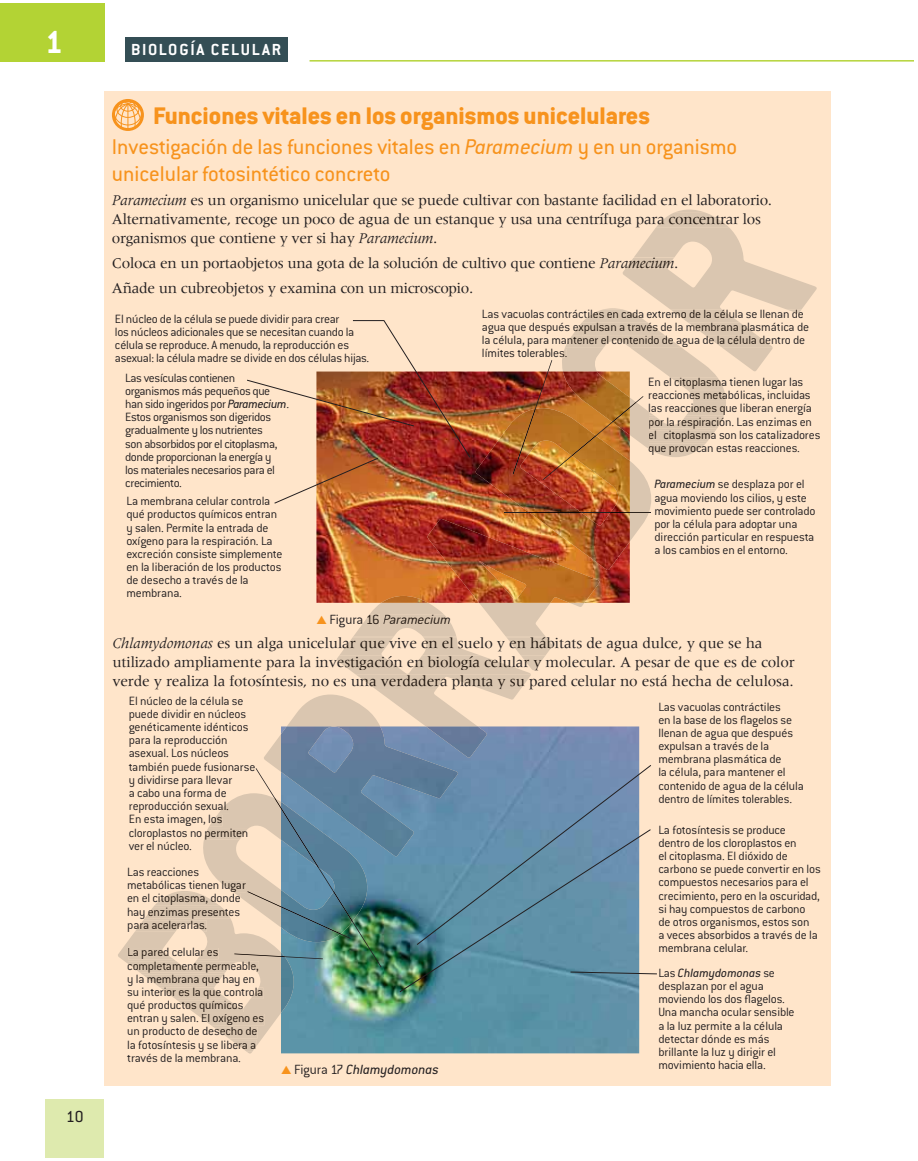
<style>
.page{position:relative;width:918px;height:1161px;background:#fff}
.page>*{position:absolute;margin:0;border:0;box-sizing:border-box;transform-origin:0 0}
.t1{font:700 35.1px "Conduit ITC Std";color:#fff}
.t2{font:800 26.4px "Conduit ITC Std";color:#f7931d}
.t3{font:23.4px/26.4px "Conduit ITC Std";color:#f7931d}
.t4{font:700 17.55px "Conduit ITC Std";letter-spacing:.1em;color:#fff}
.t5{font:17.55px "Conduit ITC Std";color:#231f20}
.t6{font:15.45px/19px "Meridien LT Std";letter-spacing:-.02em;color:#231f20}
.t7{font:italic 14.7px "Conduit ITC Std";color:#231f20}
.t8{font:italic 300 14.7px "Conduit ITC Std";color:#211710}
.t9{font:300 13.2px/13.2px "Conduit ITC Std";letter-spacing:-.015em;color:#231f20}
.t10{font:300 13.2px/13.2px "Conduit ITC Std";letter-spacing:-.015em;color:#211710}
.t11{font:300 13.2px/13.2px "Conduit ITC Std";letter-spacing:-.035em;color:#231f20}
.s1{font-style:italic}
.s2{color:#211710}
.s3{font-style:italic;color:#211710}
.s4{color:#231f20}
.s5{font-weight:400;font-style:italic}
.s6{color:#f7931d}
.s7{font-style:normal;color:#231f20}
.s8{font-style:normal}
.s9{font-weight:300;font-style:normal}
</style>
<div class="page">
<div style="left:104px;top:623px;width:727px;height:462px;background:#ffe5ca"></div>
<div style="left:104px;top:91px;width:727px;height:547px;background:#ffe5ca"></div>
<div style="left:112px;top:99px;width:32px;height:32px;border:3px solid #f7931d;border-radius:50%"></div>
<div style="left:113px;top:100px;width:30px;height:30px;border:1px solid #f7931d;border-radius:50%"></div>
<svg style="left:113px;top:101px;width:30px;height:28px"></svg>
<img style="left:316px;top:372px;width:314px;height:231px">
<img style="left:247px;top:320px;width:224px;height:184px">
<div style="left:46px;top:1100px;width:58px;height:58px;background:#deeaae"></div>
<div style="left:0;top:3px;width:104px;height:59px;background:#b3d334"></div>
<hr style="left:310px;top:60px;width:604px;height:2px;background:#b3d334">
<div style="left:125px;top:37px;width:162px;height:25px;background:#344e55"></div>
<img style="left:381px;top:596px;width:46px;height:7px">
<img style="left:427px;top:519px;width:173px;height:84px">
<img style="left:475px;top:408px;width:155px;height:162px">
<svg style="left:513px;top:210px;width:304px;height:332px"></svg>
<svg style="left:118px;top:603px;width:539px;height:451px"></svg>
<h1 class="t1" style="left:45px;top:29px;width:19px">1</h1>
<h3 class="t4" style="left:131px;top:43px;width:152px">BIOLOGÍA CELULAR</h3>
<h2 class="t2" style="left:153px;top:106px;width:498px">Funciones vitales en los organismos unicelulares</h2>
<h3 class="t3" style="left:112px;top:136px;width:627px">Investigación de las funciones vitales en <span class="s1">Paramecium</span> y en un organismo unicelular fotosintético concreto</h3>
<p class="t6" style="left:112px;top:191px;width:662px"><span class="s1">Paramecium</span> es un organismo unicelular que se puede cultivar con bastante facilidad en el laboratorio.<br>Alternativamente, recoge un poco de agua de un estanque y usa una centrífuga pa<span class="s2">ra concentra</span>r los organismos que contiene y ver si hay <span class="s1">Paramecium</span>.</p>
<p class="t6" style="left:112px;top:251px;width:568px;line-height:25.2px">Coloca en un portaobjetos una gota de la solución de cultivo que contiene <span class="s1">Par</span><span class="s3">amecium</span>.<br>Añade un cubreobjetos y examina con un microscopio.</p>
<p class="t9" style="left:115px;top:313px;width:256px">El núcleo de la célula se puede dividir para crear<br>los núcleos adicionales que se necesitan cuando la célula se reproduce. A menudo, la reproducción es asexual: la célula madre se divide en dos células hijas.</p>
<p class="t10" style="left:482px;top:308px;width:329px"><span class="s4">Las vacuolas contrác</span>tiles en cada <span class="s4">extr</span>emo de la célula se llenan de <span class="s4">agua que después</span> expulsan a través d<span class="s4">e la</span> membrana pla<span class="s4">smática de la célula, para m</span>antener el contenido de a<span class="s4">gua</span> de la célula den<span class="s4">tro de límites tolerable</span>s.</p>
<p class="t11" style="left:125px;top:372px;width:165px">Las vesículas contienen organismos más pequeños que han sido ingeridos por <span class="s5">Paramecium</span>.<br>Estos organismos son digeridos gradualmente y los nutrientes<br>son absorbidos por el citoplasma, donde proporcionan la energía y<br>los materiales necesarios para el crecimiento.</p>
<p class="t9" style="left:648px;top:377px;width:174px">En e<span class="s2">l citoplasma</span> tienen lugar las reaccio<span class="s2">nes meta</span>bólicas, incluidas <span class="s2">las reacciones q</span>ue liberan energía <span class="s2">por la respiració</span>n. Las enzimas en <span class="s2">el citoplasma</span> son los catalizadores <span class="s2">que provoca</span>n estas reacciones.</p>
<p class="t9" style="left:654px;top:479px;width:163px"><span class="s5">Paramecium</span> se desplaza por el agua moviendo los cilios, y este movimiento puede ser controlado por la célula para adoptar una dirección particular en respuesta a los cambios en el entorno.</p>
<p class="t9" style="left:127px;top:496px;width:158px">La membrana celular controla qué productos químicos entran y salen. Permite la entrada de oxígeno para la respiración. La excreción consiste simplemente en la liberación de los productos de desecho a través de la membrana.</p>
<p class="t8" style="left:316px;top:614px;width:138px"><span class="s6">▲</span> <span class="s7">Fi gu r</span><span class="s8">a 16</span> Paramecium</p>
<p class="t6" style="left:112px;top:634px;width:684px"><span class="s1">Chlamydomonas</span> es un alga unicelul<span class="s2">ar que v</span>ive <span class="s2">en el su</span>elo y <span class="s2">en háb</span>itats de agua dulce, y que se ha utilizado ampliamente para la in<span class="s2">vestigación en biología celular y</span> molecular. A pesar de que es de color verde y realiza la fotosíntesis, no es <span class="s2">una verdadera planta y su p</span>ared celular no está hecha de celulosa.</p>
<h3 class="t5" style="left:66px;top:1110px;width:19px">10</h3>
<p class="t9" style="left:129px;top:695px;width:128px">El núcleo de la célula se puede dividir en núcleos genéticamente idénticos para la reproducción asexual. Los núcleos también puede fusionarse y dividirse para llevar<br>a cabo una forma de reproducción sexu<span class="s2">al.<br></span>En esta imagen, <span class="s2">los </span>cloroplastos no <span class="s2">permiten </span>ver el núcleo.</p>
<p class="t10" style="left:127px;top:867px;width:120px"><span class="s4">Las reacciones metabólicas tienen</span> lugar <span class="s4">en el</span> citoplasma, do<span class="s4">nd</span>e <span class="s4">ha</span>y enzimas presente<span class="s4">s p</span>ara acelerarlas.</p>
<p class="t10" style="left:127px;top:947px;width:133px">La pared celular es completamente permeable,</p>
<p class="t9" style="left:127px;top:973px;width:139px">y l<span class="s2">a membrana que h</span>ay en su inte<span class="s2">rior es la que controla </span>qué produ<span class="s2">ctos químicos </span>entran y salen<span class="s2">. El oxígeno es </span>un producto de de<span class="s2">secho de </span>la fotosíntesis y se li<span class="s2">bera a </span>través de la membrana.</p>
<p class="t7" style="left:294px;top:1064px;width:146px"><span class="s9">Figura 17</span> Chlamydomonas</p>
<p class="t9" style="left:658px;top:701px;width:147px">Las vacuolas contráctiles<br>en la base de los flagelos se llenan de agua que después expulsan a través de la membrana plasmática de<br>la célula, para mantener el contenido de agua de la célula dentro de límites tolerables.</p>
<p class="t9" style="left:658px;top:824px;width:164px">La fotosíntesis se produce dentro de los cloroplastos en<br>el citoplasma. El dióxido de carbono se puede convertir en los compuestos necesarios para el crecimiento, pero en la oscuridad, si hay compuestos de carbono de otros organismos, estos son<br>a veces absorbidos a través de la membrana celular.</p>
<p class="t9" style="left:658px;top:967px;width:138px">Las <span class="s5">Chlamydomonas</span> se desplazan por el agua moviendo los dos flagelos.<br>Una mancha ocular sensible a la luz permite a la célula detectar dónde es más brillante la luz y dirigir el</p>
<p class="t9" style="left:658px;top:1060px;width:109px">movimiento hacia ella.</p>
</div>
